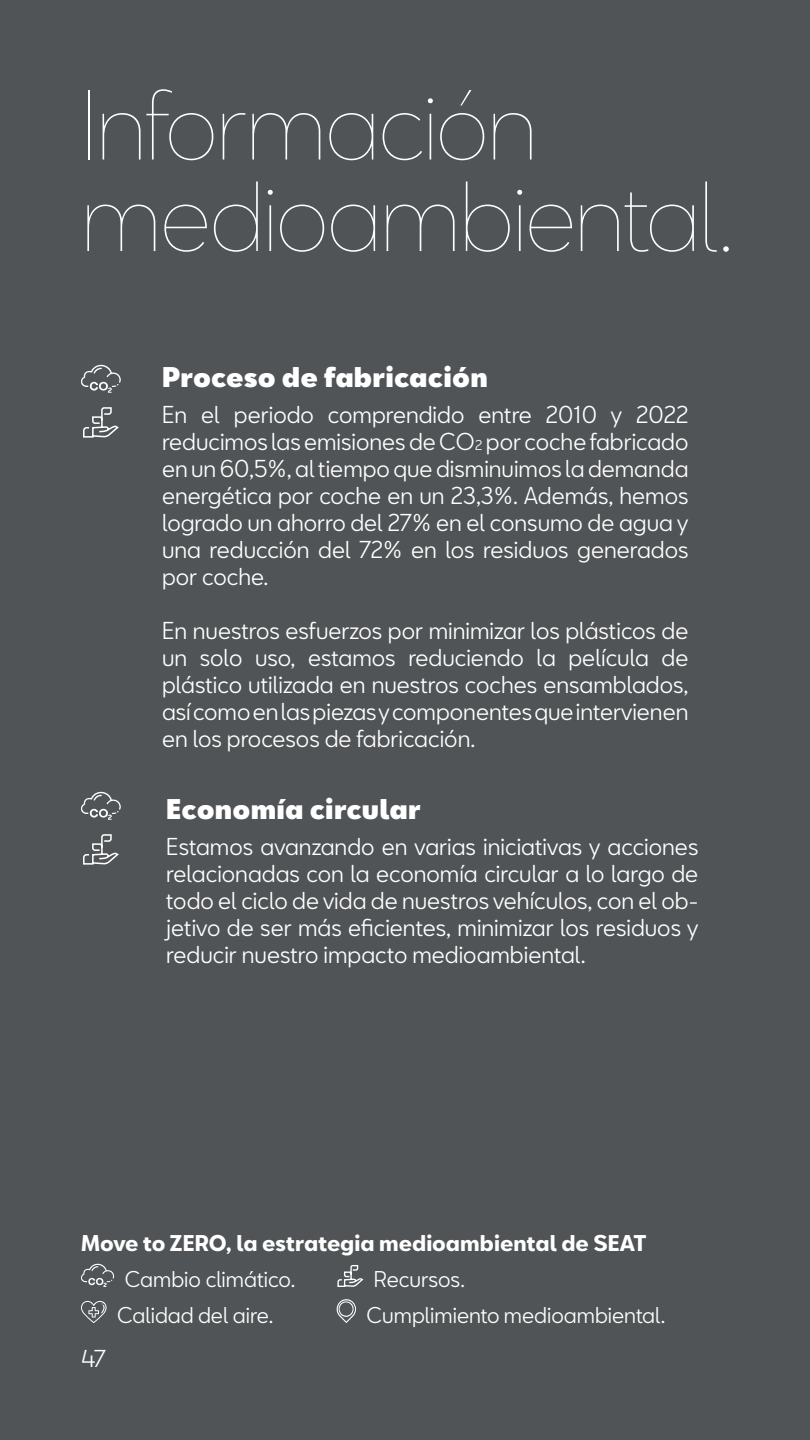
<style>
.page{position:relative;width:810px;height:1440px;background:#505456}
.page>*{position:absolute;margin:0;border:0;box-sizing:border-box;transform-origin:0 0}
.t1{font:200 91.5px/91.5px "SEATBCN";letter-spacing:-.02em;color:#fff}
.t2{font:900 26.25px "SEATBCN";letter-spacing:.01em;color:#fff}
.t3{font:22.5px/27px "SEATBCN";color:#fff;text-align:justify}
.t4{font:21px "SEATBCN";color:#fff}
.t5{font:700 21px "SEATBCN";color:#fff}
.s1{font-size:13.12px}
</style>
<div class="page">
<svg style="left:83px;top:407px;width:36px;height:31px"></svg>
<svg style="left:81px;top:364px;width:40px;height:29px"></svg>
<svg style="left:83px;top:834px;width:36px;height:31px"></svg>
<svg style="left:81px;top:791px;width:40px;height:29px"></svg>
<svg style="left:81px;top:1263px;width:33px;height:24px"></svg>
<svg style="left:337px;top:1265px;width:27px;height:22px"></svg>
<svg style="left:81px;top:1301px;width:26px;height:22px"></svg>
<svg style="left:337px;top:1299px;width:19px;height:24px"></svg>
<h1 class="t1" style="left:81px;top:80px;width:654px">Información medioambiental.</h1>
<p class="t2" style="left:162px;top:363px;width:327px">Proceso de fabricación</p>
<p class="t3" style="left:162px;top:401px;width:528px">En el periodo comprendido entre 2010 y 2022 reducimos las emisiones de CO<span class="s1">2</span> por coche fabricado en un 60,5%, al tiempo que disminuimos la demanda energética por coche en un 23,3%. Además, hemos logrado un ahorro del 27% en el consumo de agua y una reducción del 72% en los residuos generados por coche.</p>
<p class="t3" style="left:162px;top:617px;width:528px">En nuestros esfuerzos por minimizar los plásticos de un solo uso, estamos reduciendo la película de plástico utilizada en nuestros coches ensamblados, así como en las piezas y componentes que intervienen en los procesos de fabricación.</p>
<p class="t2" style="left:166px;top:795px;width:256px">Economía circular</p>
<p class="t3" style="left:166px;top:833px;width:534px">Estamos avanzando en varias iniciativas y acciones relacionadas con la economía circular a lo largo de todo el ciclo de vida de nuestros vehículos, con el ob&shy;jetivo de ser más eficientes, minimizar los residuos y reducir nuestro impacto medioambiental.</p>
<p class="t5" style="left:81px;top:1231px;width:567px">Move to ZERO, la estrategia medioambiental de SEAT</p>
<p class="t4" style="left:125px;top:1261px;width:172px">Cambio climático.</p>
<p class="t4" style="left:374px;top:1261px;width:93px">Recursos.</p>
<p class="t4" style="left:117px;top:1297px;width:158px">Calidad del aire.</p>
<p class="t4" style="left:367px;top:1297px;width:300px">Cumplimiento medioambiental.</p>
<p class="t3" style="left:81px;top:1345px;width:26px">47</p>
</div>
